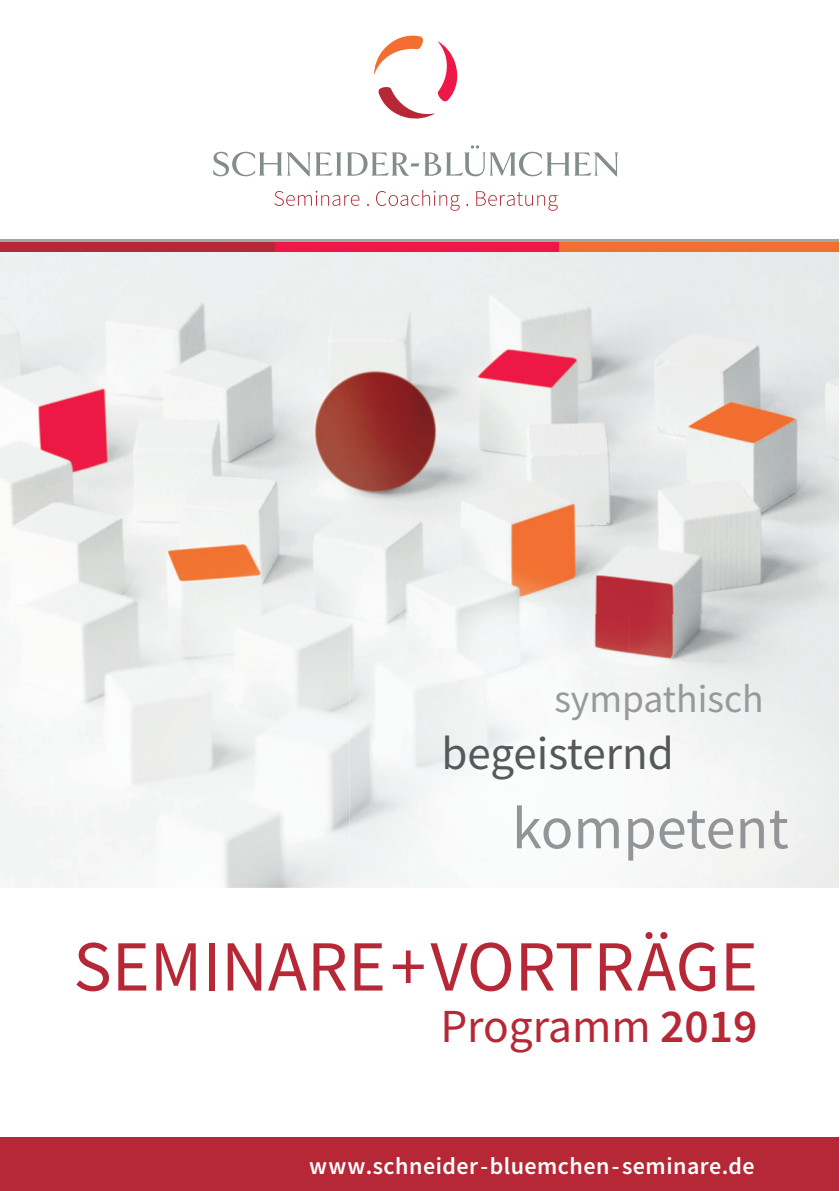
<style>
.page{position:relative;width:840px;height:1191px;background:#fff}
.page>*{position:absolute;margin:0;border:0;box-sizing:border-box;transform-origin:0 0}
.t1{font:72px "Source Sans Pro";color:#b72837}
.t2{font:60.2px "Source Sans Pro";color:#939598}
.t3{font:47.4px "Source Sans Pro";color:#b72837}
.t4{font:47px "Source Sans Pro";color:#57585a}
.t5{font:39.4px "Source Sans Pro";color:#97999c}
.t6{font:600 24px "Source Sans Pro";letter-spacing:.02em;color:#fff}
.s1{font-weight:600}
</style>
<div class="page">
<img style="left:0;top:251px;width:838px;height:637px">
<div style="left:0;top:1137px;width:838px;height:54px;background:#b72837"></div>
<hr style="left:0;top:239px;width:838px;height:3px;background:#9ea8a4">
<svg style="left:274px;top:190px;width:283px;height:21px"></svg>
<svg style="left:213px;top:145px;width:405px;height:31px"></svg>
<svg style="left:374px;top:35px;width:84px;height:84px"></svg>
<div style="left:558px;top:242px;width:280px;height:9px;background:#f36e31"></div>
<div style="left:275px;top:242px;width:283px;height:9px;background:#ed1845"></div>
<div style="left:0;top:242px;width:275px;height:9px;background:#b72837"></div>
<img style="left:629px;top:614px;width:209px;height:136px">
<img style="left:349px;top:614px;width:280px;height:68px">
<img style="left:349px;top:682px;width:57px;height:68px">
<img style="left:820px;top:750px;width:18px;height:138px">
<img style="left:349px;top:750px;width:57px;height:138px">
<img style="left:549px;top:672px;width:285px;height:162px">
<img style="left:406px;top:672px;width:143px;height:216px">
<img style="left:549px;top:833px;width:271px;height:55px">
<h3 class="t5" style="left:554px;top:673px;width:211px">sympathisch</h3>
<h3 class="t4" style="left:441px;top:723px;width:234px">begeisternd</h3>
<h2 class="t2" style="left:511px;top:790px;width:278px">kompetent</h2>
<h1 class="t1" style="left:73px;top:920px;width:685px">SEMINARE+VORTRÄGE</h1>
<h3 class="t3" style="left:440px;top:996px;width:318px">Programm <span class="s1">2019</span></h3>
<p class="t6" style="left:309px;top:1150px;width:447px">www.schneider-bluemchen-seminare.de</p>
</div>
